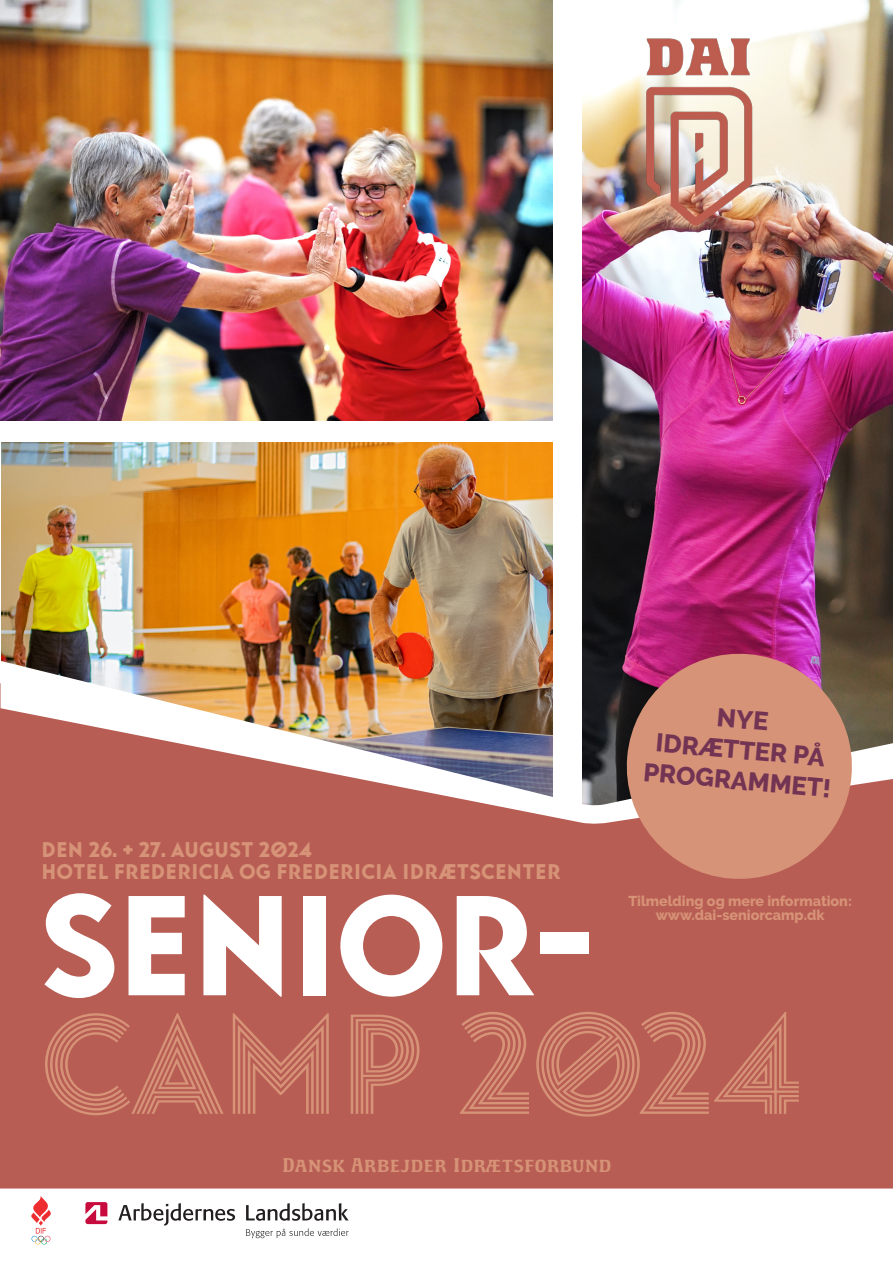
<style>
.page{position:relative;width:893px;height:1263px;background:#fff}
.page>*{position:absolute;margin:0;border:0;box-sizing:border-box;transform-origin:0 0}
.t1{font:139.8px "Baro Strip";letter-spacing:-.035em;color:#d69377}
.t2{font:139.8px "Baro";letter-spacing:-.03em;color:#fff}
.t3{font:800 25.5px/30.6px "Raleway";color:#733353;text-align:center}
.t4{font:21px "Baro";color:#d69377}
.t5{font:21px "Elephant";letter-spacing:.005em;color:#d69377}
.t6{font:800 14.25px "Raleway";color:#d69377}
</style>
<div class="page">
<img style="left:583px;top:0;width:310px;height:661px">
<img style="left:0;top:0;width:553px;height:421px">
<div style="left:783px;top:825px;width:110px;height:363px;background:#b85d54"></div>
<img style="left:1px;top:443px;width:552px;height:218px">
<div style="left:0;top:683px;width:783px;height:505px;background:#b85d54"></div>
<svg style="left:0;top:1188px;width:893px;height:57px"></svg>
<img style="left:1px;top:661px;width:892px;height:164px">
<svg style="left:622px;top:649px;width:235px;height:235px;background:#c67f6f"></svg>
<img style="left:641px;top:32px;width:116px;height:198px">
<svg style="left:31px;top:1196px;width:20px;height:48px"></svg>
<svg style="left:85px;top:1202px;width:22px;height:22px"></svg>
<svg style="left:118px;top:1203px;width:117px;height:23px"></svg>
<svg style="left:246px;top:1203px;width:102px;height:18px"></svg>
<svg style="left:246px;top:1228px;width:103px;height:10px"></svg>
<p class="t4" style="left:41px;top:837px;width:272px">DEN 26. + 27. AUGUST 2024</p>
<p class="t4" style="left:41px;top:859px;width:521px">HOTEL FREDERICIA OG FREDERICIA IDRÆTSCENTER</p>
<p class="t2" style="left:39px;top:863px;width:554px">SENIOR-</p>
<p class="t3" style="left:650px;top:696px;width:190px;rotate:5deg">NYE<br>IDRÆTTER PÅ<br>PROGRAMMET!</p>
<p class="t6" style="left:628px;top:893px;width:225px">Tilmelding og mere information:</p>
<p class="t6" style="left:656px;top:907px;width:170px">www.dai-seniorcamp.dk</p>
<p class="t1" style="left:40px;top:981px;width:763px">CAMP 2024</p>
<p class="t5" style="left:282px;top:1154px;width:331px">Dansk Arbejder Idrætsforbund</p>
</div>
